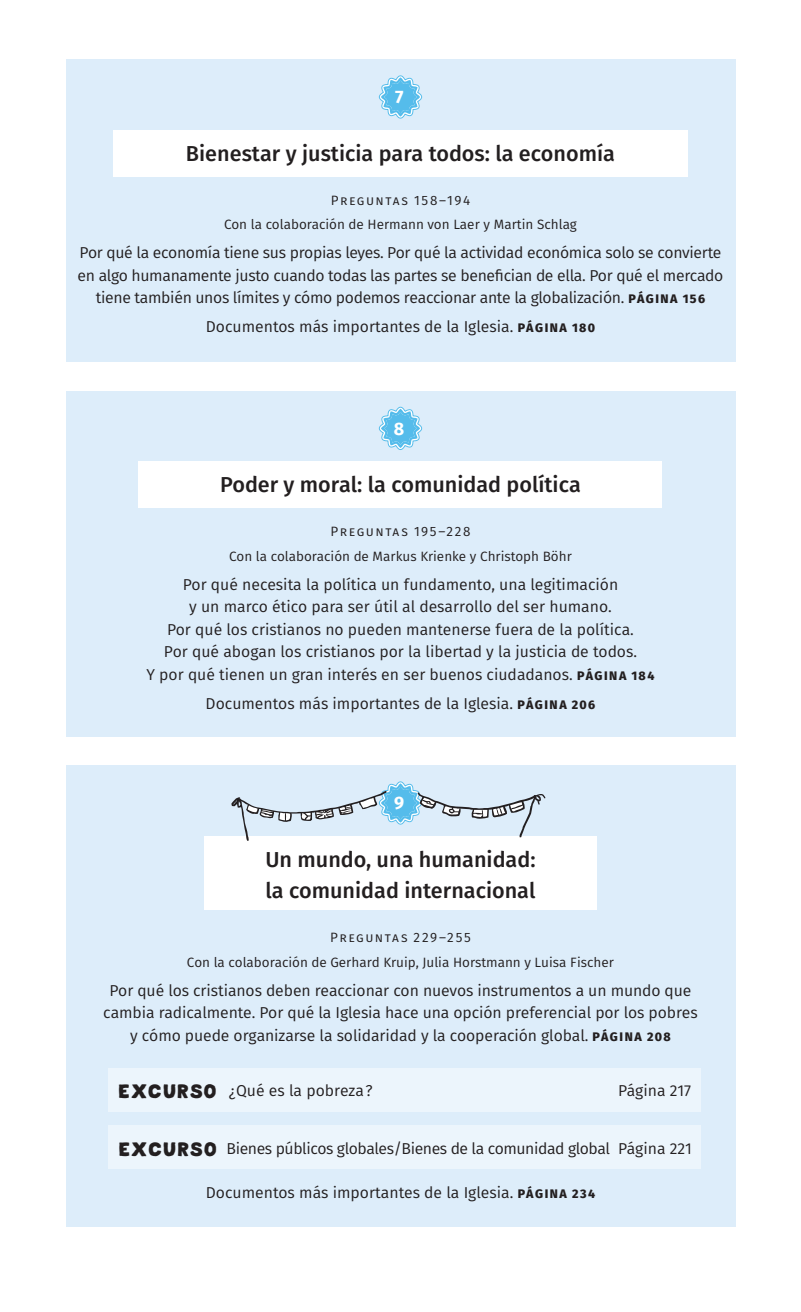
<style>
.page{position:relative;width:801px;height:1312px;background:#fff}
.page>*{position:absolute;margin:0;border:0;box-sizing:border-box;transform-origin:0 0}
.t1{font:27px/57.6px "Rocksterblack";color:#231f20}
.t2{font:500 21.6px/31.5px "Fira Sans";color:#231f20}
.t3{font:700 18px "Fira Sans";color:#fff}
.t4{font:15.75px/22.5px "Fira Sans";letter-spacing:-.005em;color:#231f20;text-align:center}
.t5{font:15.75px "Fira Sans";letter-spacing:-.025em;color:#231f20}
.t6{font:13.5px/24.8px "Fira Sans";color:#231f20;text-align:center}
.t7{font:13.5px/24.8px "Fira Sans";letter-spacing:.045em;color:#231f20;text-align:center}
.s1{font-weight:800;font-size:12.38px}
</style>
<div class="page">
<div style="left:66px;top:59px;width:669px;height:303px;background:#ddedfa"></div>
<div style="left:66px;top:391px;width:669px;height:345px;background:#ddedfa"></div>
<div style="left:66px;top:765px;width:669px;height:461px;background:#ddedfa"></div>
<svg style="left:378px;top:75px;width:45px;height:44px"></svg>
<svg style="left:378px;top:406px;width:45px;height:44px"></svg>
<div style="left:113px;top:130px;width:574px;height:46px;background:#fff"></div>
<div style="left:139px;top:461px;width:523px;height:46px;background:#fff"></div>
<div style="left:204px;top:835px;width:393px;height:74px;background:#fff"></div>
<div style="left:108px;top:1067px;width:592px;height:44px;background:#ecf5fc"></div>
<div style="left:108px;top:1125px;width:592px;height:43px;background:#ecf5fc"></div>
<svg style="left:231px;top:781px;width:314px;height:59px"></svg>
<p class="t3" style="left:395px;top:84px;width:10px">7</p>
<h2 class="t2" style="left:186px;top:139px;width:431px">Bienestar y justicia para todos: la economía</h2>
<p class="t7" style="left:224px;top:188px;width:354px">Preguntas 158–194<br>Con la colaboración de Hermann von Laer y Martin Schlag</p>
<p class="t4" style="left:78px;top:242px;width:647px">Por qué la economía tiene sus propias leyes. Por qué la actividad económica solo se convierte en algo humanamente justo cuando todas las partes se benefician de ella. Por qué el mercado tiene también unos límites y cómo podemos reaccionar ante la globalización. <span class="s1">PÁGINA 156</span></p>
<p class="t4" style="left:206px;top:316px;width:391px">Documentos más importantes de la Iglesia. <span class="s1">PÁGINA 180</span></p>
<p class="t3" style="left:394px;top:416px;width:12px">8</p>
<h2 class="t2" style="left:220px;top:470px;width:362px">Poder y moral: la comunidad política</h2>
<p class="t6" style="left:229px;top:519px;width:344px">Preguntas 195–228<br>Con la colaboración de Markus Krienke y Christoph Böhr</p>
<p class="t4" style="left:147px;top:573px;width:509px">Por qué necesita la política un fundamento, una legitimación<br>y un marco ético para ser útil al desarrollo del ser humano.<br>Por qué los cristianos no pueden mantenerse fuera de la política.<br>Por qué abogan los cristianos por la libertad y la justicia de todos.<br>Y por qué tienen un gran interés en ser buenos ciudadanos. <span class="s1">PÁGINA 184</span></p>
<p class="t4" style="left:206px;top:692px;width:391px">Documentos más importantes de la Iglesia. <span class="s1">PÁGINA 206</span></p>
<p class="t3" style="left:394px;top:790px;width:12px">9</p>
<h2 class="t2" style="left:265px;top:844px;width:272px">Un mundo, una humanidad: la comunidad internacional</h2>
<p class="t6" style="left:187px;top:925px;width:429px">Preguntas 229–255<br>Con la colaboración de Gerhard Kruip, Julia Horstmann y Luisa Fischer</p>
<p class="t4" style="left:103px;top:979px;width:596px">Por qué los cristianos deben reaccionar con nuevos instrumentos a un mundo que cambia radicalmente. Por qué la Iglesia hace una opción preferencial por los pobres y cómo puede organizarse la solidaridad y la cooperación global. <span class="s1">PÁGINA 208</span></p>
<h1 class="t1" style="left:118px;top:1059px;width:101px">excurso excurso</h1>
<p class="t4" style="left:229px;top:1080px;width:145px">¿Qué es la pobreza?</p>
<p class="t4" style="left:618px;top:1080px;width:75px">Página 217</p>
<p class="t5" style="left:227px;top:1141px;width:467px">Bienes públicos globales/Bienes de la comunidad global Página 221</p>
<p class="t4" style="left:206px;top:1181px;width:391px">Documentos más importantes de la Iglesia. <span class="s1">PÁGINA 234</span></p>
</div>
